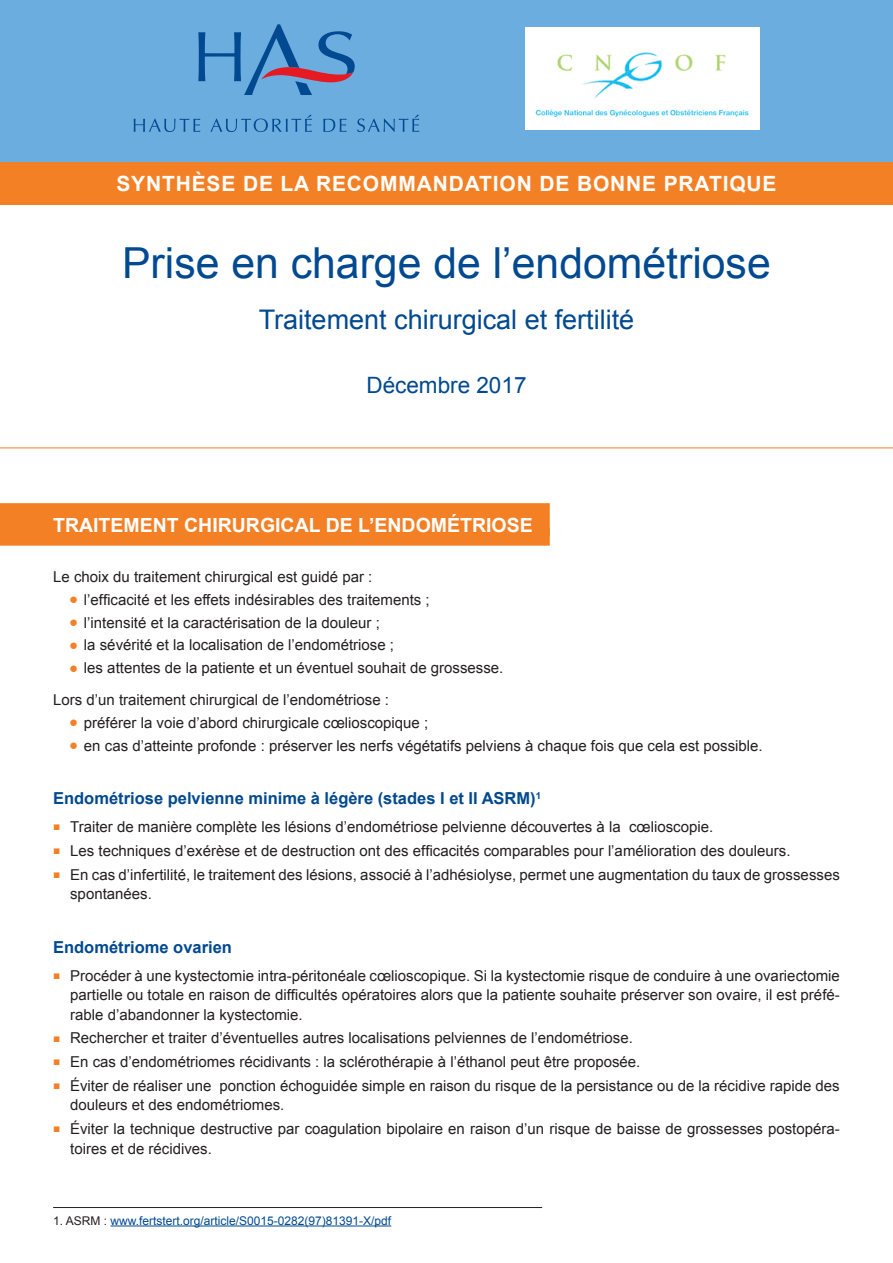
<style>
.page{position:relative;width:893px;height:1263px;background:#fff}
.page>*{position:absolute;margin:0;border:0;box-sizing:border-box;transform-origin:0 0}
.titre_fiche{font:42.75px "Arial";color:#014990}
.titre_fiche-2{font:27px "Arial";color:#014990}
.titre_fiche-3{font:22.5px "Arial";color:#014990}
.t1{font:700 21px "Arial";letter-spacing:.04em;color:#fff}
.Rubrique{font:700 19.5px "Arial";color:#fff}
.titre{font:700 16.5px "Arial";color:#014990}
.texte_courant{font:15px/19.5px "Arial";color:#231f20}
.note_bas_de_page{font:12px "Arial";color:#014990}
.s1{color:#f48026}
.s2{font-size:12px;color:#f48026}
.s3{color:#231f20}
</style>
<div class="page">
<div style="left:0;top:0;width:893px;height:170px;background:#6caddf"></div>
<div style="left:0;top:162px;width:893px;height:43px;background:#f48026"></div>
<hr style="left:0;top:448px;width:893px;height:1px;background:#f48026">
<svg style="left:134px;top:119px;width:66px;height:13px"></svg>
<svg style="left:210px;top:115px;width:102px;height:17px"></svg>
<svg style="left:323px;top:119px;width:23px;height:13px"></svg>
<svg style="left:357px;top:115px;width:62px;height:17px"></svg>
<svg style="left:198px;top:24px;width:157px;height:71px"></svg>
<hr style="left:53px;top:1207px;width:489px;height:1px;background:#231f20">
<hr style="left:111px;top:1225px;width:280px;height:1px;background:#014990">
<div style="left:0;top:503px;width:550px;height:33px;background:#f48026"></div>
<div style="left:0;top:528px;width:550px;height:18px;background:#f48026"></div>
<div style="left:525px;top:27px;width:234px;height:102px;background:#fff"></div>
<img style="left:535px;top:52px;width:214px;height:65px">
<p class="t1" style="left:116px;top:170px;width:662px">SYNTHÈSE DE LA RECOMMANDATION DE BONNE PRATIQUE</p>
<p class="titre_fiche" style="left:122px;top:235px;width:650px">Prise en charge de l’endométriose</p>
<p class="titre_fiche-2" style="left:259px;top:302px;width:377px">Traitement chirurgical et fertilité</p>
<p class="titre_fiche-3" style="left:366px;top:370px;width:162px">Décembre 2017</p>
<p class="Rubrique" style="left:53px;top:512px;width:481px">TRAITEMENT CHIRURGICAL DE L’ENDOMÉTRIOSE</p>
<p class="texte_courant" style="left:53px;top:567px;width:321px">Le choix du traitement chirurgical est guidé par :</p>
<p class="texte_courant" style="left:69px;top:590px;width:362px"><span class="s1">●</span> l’efficacité et les effets indésirables des traitements ;</p>
<p class="texte_courant" style="left:69px;top:613px;width:312px"><span class="s1">●</span> l’intensité et la caractérisation de la douleur ;</p>
<p class="texte_courant" style="left:69px;top:635px;width:327px"><span class="s1">●</span> la sévérité et la localisation de l’endométriose ;</p>
<p class="texte_courant" style="left:69px;top:658px;width:436px"><span class="s1">●</span> les attentes de la patiente et un éventuel souhait de grossesse.</p>
<p class="texte_courant" style="left:53px;top:690px;width:337px">Lors d’un traitement chirurgical de l’endométriose :</p>
<p class="texte_courant" style="left:69px;top:713px;width:361px"><span class="s1">●</span> préférer la voie d’abord chirurgicale cœlioscopique ;</p>
<p class="texte_courant" style="left:69px;top:736px;width:695px"><span class="s1">●</span> en cas d’atteinte profonde : préserver les nerfs végétatifs pelviens à chaque fois que cela est possible.</p>
<p class="titre" style="left:53px;top:787px;width:489px">Endométriose pelvienne minime à légère (stades I et II ASRM)<sup>1</sup></p>
<p class="texte_courant" style="left:53px;top:817px;width:662px"><span class="s2">■</span> Traiter de manière complète les lésions d’endométriose pelvienne découvertes à la cœlioscopie.</p>
<p class="texte_courant" style="left:53px;top:841px;width:739px"><span class="s2">■</span> Les techniques d’exérèse et de destruction ont des efficacités comparables pour l’amélioration des douleurs.</p>
<p class="texte_courant" style="left:70px;top:865px;width:771px;text-indent:-17px"><span class="s2">■</span> En cas d’infertilité, le traitement des lésions, associé à l’adhésiolyse, permet une augmentation du taux de grossesses spontanées.</p>
<p class="titre" style="left:53px;top:936px;width:180px">Endométriome ovarien</p>
<p class="texte_courant" style="left:70px;top:966px;width:771px;text-align:justify;text-indent:-17px"><span class="s2">■</span> Procéder à une kystectomie intra-péritonéale cœlioscopique. Si la kystectomie risque de conduire à une ovariectomie partielle ou totale en raison de difficultés opératoires alors que la patiente souhaite préserver son ovaire, il est préfé&shy;rable d’abandonner la kystectomie.</p>
<p class="texte_courant" style="left:53px;top:1028px;width:581px"><span class="s2">■</span> Rechercher et traiter d’éventuelles autres localisations pelviennes de l’endométriose.</p>
<p class="texte_courant" style="left:53px;top:1052px;width:589px"><span class="s2">■</span> En cas d’endométriomes récidivants : la sclérothérapie à l’éthanol peut être proposée.</p>
<p class="texte_courant" style="left:70px;top:1076px;width:771px;text-indent:-17px"><span class="s2">■</span> Éviter de réaliser une ponction échoguidée simple en raison du risque de la persistance ou de la récidive rapide des douleurs et des endométriomes.</p>
<p class="texte_courant" style="left:70px;top:1119px;width:771px;text-indent:-17px"><span class="s2">■</span> Éviter la technique destructive par coagulation bipolaire en raison d’un risque de baisse de grossesses postopéra&shy;toires et de récidives.</p>
<p class="note_bas_de_page" style="left:53px;top:1212px;width:340px"><span class="s3">1. ASRM :</span> www.fertstert.org/article/S0015-0282(97)81391-X/pdf</p>
</div>
